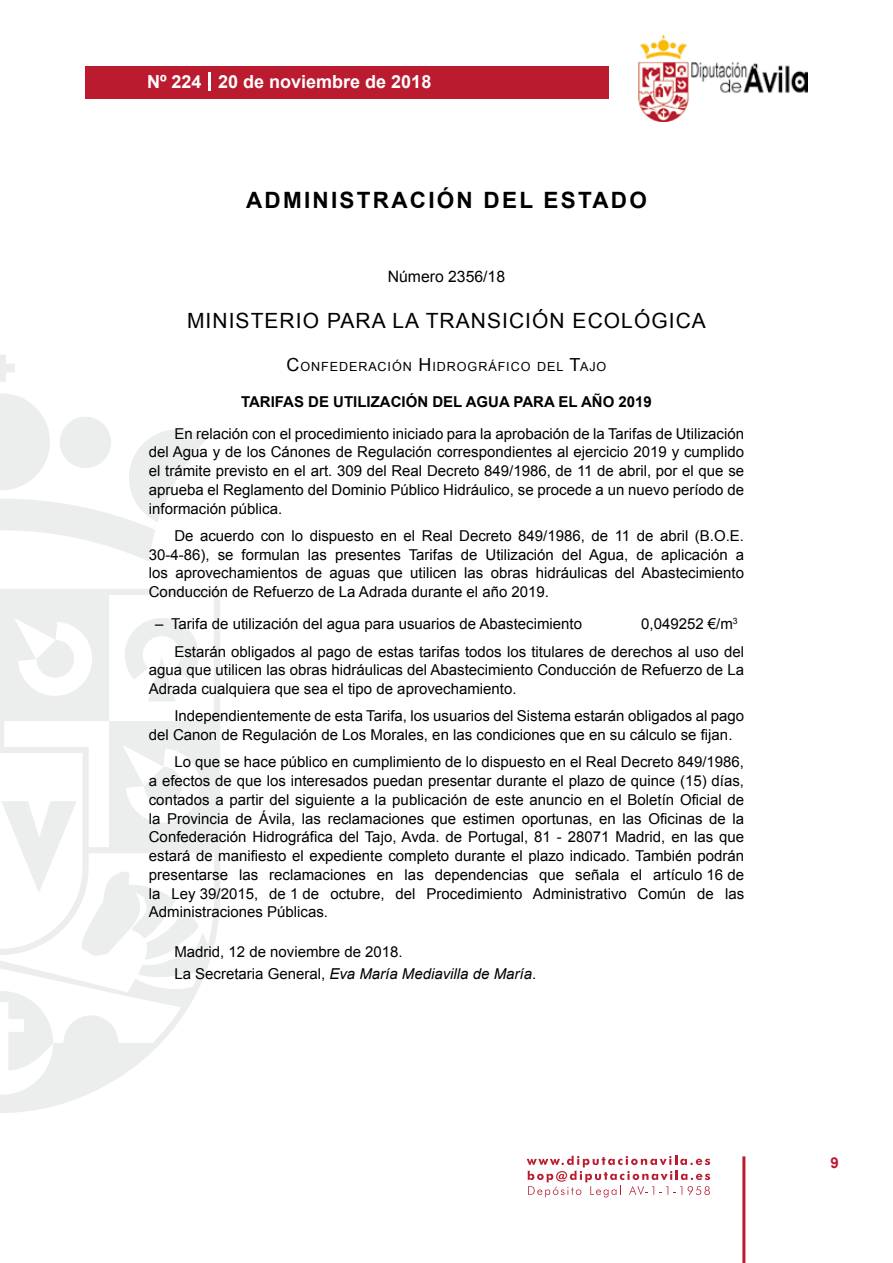
<style>
.page{position:relative;width:893px;height:1263px;background:#fff}
.page>*{position:absolute;margin:0;border:0;box-sizing:border-box;transform-origin:0 0}
.t1{font:700 22.5px "Arial";letter-spacing:.1em;color:#000}
.t2{font:21px "Arial";letter-spacing:.05em;color:#000}
.t3{font:700 18px "Arial";color:#fff}
.t4{font:15.75px "Arial";color:#000}
.t5{font:15px/18.8px "Arial";color:#000}
.t6{font:700 15px "Arial";color:#000}
.t7{font:700 15px "Arial";color:#ba1b2f}
.t8{font:12.6px "Arial";letter-spacing:.07em;color:#000}
.s1{font-size:18px}
.s2{font-style:italic}
</style>
<div class="page">
<svg style="left:527px;top:1156px;width:183px;height:41px"></svg>
<div style="left:85px;top:66px;width:523px;height:33px;background:#ba1b2f"></div>
<img style="left:638px;top:36px;width:170px;height:86px">
<hr style="left:742px;top:1156px;width:3px;height:107px;background:#ba1b2f">
<svg style="left:208px;top:72px;width:2px;height:18px"></svg>
<svg style="left:0;top:355px;width:15px;height:27px"></svg>
<svg style="left:0;top:393px;width:206px;height:168px"></svg>
<svg style="left:0;top:589px;width:220px;height:524px"></svg>
<svg style="left:36px;top:640px;width:40px;height:40px"></svg>
<svg style="left:125px;top:618px;width:74px;height:83px"></svg>
<svg style="left:0;top:991px;width:53px;height:79px"></svg>
<svg style="left:1px;top:767px;width:198px;height:192px"></svg>
<p class="t3" style="left:147px;top:69px;width:286px">Nº 224 20 de noviembre de 2018</p>
<h1 class="t1" style="left:246px;top:185px;width:402px">ADMINISTRACIÓN DEL ESTADO</h1>
<p class="t4" style="left:388px;top:266px;width:119px">Número 2356/18</p>
<h2 class="t2" style="left:187px;top:307px;width:520px">MINISTERIO PARA LA TRANSICIÓN ECOLÓGICA</h2>
<p class="t8" style="left:287px;top:359px;width:321px"><span class="s1">C</span>ONFEDERACIÓN <span class="s1">H</span>IDROGRÁFICO DEL <span class="s1">T</span>AJO</p>
<p class="t6" style="left:241px;top:392px;width:412px">TARIFAS DE UTILIZACIÓN DEL AGUA PARA EL AÑO 2019</p>
<p class="t5" style="left:149px;top:424px;width:597px;text-align:justify;text-indent:26px">En relación con el procedimiento iniciado para la aprobación de la Tarifas de Utilización del Agua y de los Cánones de Regulación correspondientes al ejercicio 2019 y cumplido el trámite previsto en el art. 309 del Real Decreto 849/1986, de 11 de abril, por el que se aprueba el Reglamento del Dominio Público Hidráulico, se procede a un nuevo período de información pública.</p>
<p class="t5" style="left:149px;top:526px;width:597px;text-align:justify;text-indent:26px">De acuerdo con lo dispuesto en el Real Decreto 849/1986, de 11 de abril (B.O.E.<br>30-4-86), se formulan las presentes Tarifas de Utilización del Agua, de aplicación a los aprovechamientos de aguas que utilicen las obras hidráulicas del Abastecimiento Conducción de Refuerzo de La Adrada durante el año 2019.</p>
<p class="t5" style="left:155px;top:614px;width:428px">– Tarifa de utilización del agua para usuarios de Abastecimiento</p>
<p class="t5" style="left:174px;top:610px;width:571px;line-height:27.6px;text-indent:467px">0,049252 €/m<sup>3<br></sup>Estarán obligados al pago de estas tarifas todos los titulares de derechos al uso del</p>
<p class="t5" style="left:149px;top:661px;width:597px">agua que utilicen las obras hidráulicas del Abastecimiento Conducción de Refuerzo de La<br>Adrada cualquiera que sea el tipo de aprovechamiento.</p>
<p class="t5" style="left:149px;top:707px;width:597px;text-indent:26px">Independientemente de esta Tarifa, los usuarios del Sistema estarán obligados al pago del Canon de Regulación de Los Morales, en las condiciones que en su cálculo se fijan.</p>
<p class="t5" style="left:149px;top:753px;width:597px;text-align:justify;text-indent:26px">Lo que se hace público en cumplimiento de lo dispuesto en el Real Decreto 849/1986, a efectos de que los interesados puedan presentar durante el plazo de quince (15) días, contados a partir del siguiente a la publicación de este anuncio en el Boletín Oficial de la Provincia de Ávila, las reclamaciones que estimen oportunas, en las Oficinas de la Confederación Hidrográfica del Tajo, Avda. de Portugal, 81 - 28071 Madrid, en las que estará de manifiesto el expediente completo durante el plazo indicado. También podrán presentarse las reclamaciones en las dependencias que señala el artículo 16 de la Ley 39/2015, de 1 de octubre, del Procedimiento Administrativo Común de las Administraciones Públicas.</p>
<p class="t5" style="left:174px;top:940px;width:363px;line-height:22.2px">Madrid, 12 de noviembre de 2018.<br>La Secretaria General, <span class="s2">Eva María Mediavilla de María</span>.</p>
<p class="t7" style="left:831px;top:1153px;width:10px">9</p>
</div>
